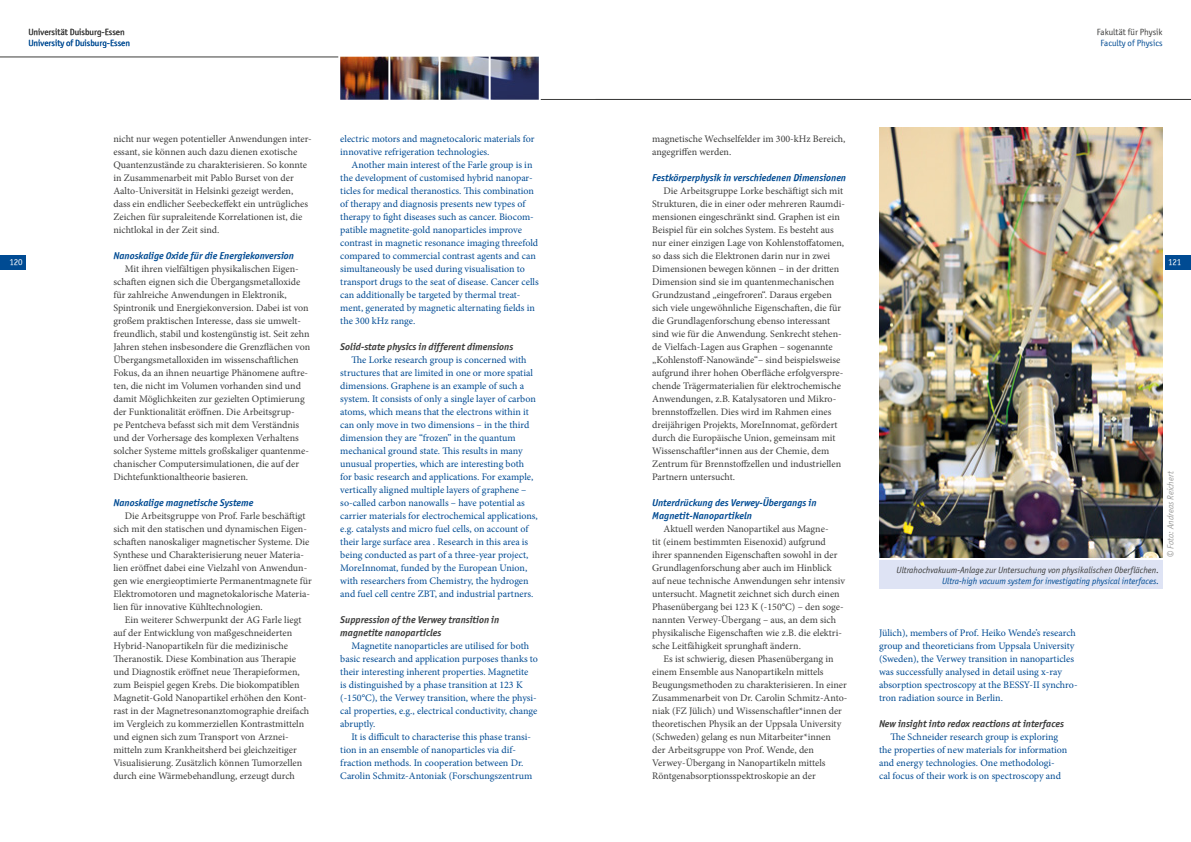
<style>
.page{position:relative;width:1191px;height:842px;background:#fff}
.page>*{position:absolute;margin:0;border:0;box-sizing:border-box;transform-origin:0 0}
.t1{font:10px/13px "Minion Pro";color:#3c3c3b}
.t2{font:10px/13px "Minion Pro";color:#004b93}
.t3{font:italic 10px/13px "Officina Sans ITCTT Bold";color:#004b93}
.t4{font:italic 10px/13px "Officina Sans ITCTT Bold";color:#3c3c3b}
.t5{font:italic 9px "Officina Sans ITCTT Book";color:#3c3c3b}
.t6{font:italic 9px "Officina Sans ITCTT Book";color:#004b93}
.t7{font:9px "Officina Sans ITCTT Book";color:#3c3c3b}
.t8{font:9px "Officina Sans ITCTT Book";color:#004b93}
.t9{font:italic 9px "Officina Sans ITCTT Book";color:#9d9d9c}
.t10{font:9px "Officina Sans ITCTT Book";letter-spacing:-.02em;color:#fff}
.s1{font-style:normal}
</style>
<div class="page">
<div style="left:1164px;top:255px;width:27px;height:14px;background:#004b93"></div>
<div style="left:0;top:255px;width:26px;height:14px;background:#004b93"></div>
<hr style="left:0;top:57px;width:338px;height:1px;background:#3c3c3b">
<hr style="left:541px;top:99px;width:650px;height:1px;background:#3c3c3b">
<img style="left:879px;top:128px;width:283px;height:429px">
<div style="left:879px;top:560px;width:283px;height:29px;background:#dee3f4"></div>
<img style="left:340px;top:57px;width:199px;height:43px">
<p class="t7" style="left:28px;top:27px;width:98px">Universität Duisburg-Essen</p>
<p class="t8" style="left:28px;top:38px;width:103px">University of Duisburg-Essen</p>
<p class="t7" style="left:1096px;top:27px;width:67px">Fakultät für Physik</p>
<p class="t8" style="left:1100px;top:38px;width:64px">Faculty of Physics</p>
<p class="t1" style="left:652px;top:132px;width:195px">magnetische Wechselfelder im 300-kHz Bereich, angegriffen werden.</p>
<p class="t3" style="left:652px;top:171px;width:195px">Festkörperphysik in verschiedenen Dimensionen</p>
<p class="t1" style="left:652px;top:184px;width:194px;text-indent:11px">Die Arbeitsgruppe Lorke beschäftigt sich mit Strukturen, die in einer oder mehreren Raumdi&shy;mensionen eingeschränkt sind. Graphen ist ein Beispiel für ein solches System. Es besteht aus nur einer einzigen Lage von Kohlenstoffatomen, so dass sich die Elektronen darin nur in zwei Dimensionen bewegen können – in der dritten Dimension sind sie im quantenmechanischen Grundzustand „eingefroren“. Daraus ergeben sich viele ungewöhnliche Eigenschaften, die für die Grundlagenforschung ebenso interessant sind wie für die Anwendung. Senkrecht stehen&shy;de Vielfach-Lagen aus Graphen – sogenannte „Kohlenstoff-Nanowände“– sind beispielsweise aufgrund ihrer hohen Oberfläche erfolgverspre&shy;chende Trägermaterialien für elektrochemische Anwendungen, z.B. Katalysatoren und Mikro&shy;brennstoffzellen. Dies wird im Rahmen eines dreijährigen Projekts, MoreInnomat, gefördert durch die Europäische Union, gemeinsam mit Wissenschaftler*innen aus der Chemie, dem Zentrum für Brennstoffzellen und industriellen Partnern untersucht.</p>
<p class="t3" style="left:652px;top:496px;width:166px">Unterdrückung des Verwey-Übergangs in<br>Magnetit-Nanopartikeln</p>
<p class="t1" style="left:652px;top:522px;width:194px;text-indent:11px">Aktuell werden Nanopartikel aus Magne-<br>tit (einem bestimmten Eisenoxid) aufgrund ihrer spannenden Eigenschaften sowohl in der Grundlagenforschung aber auch im Hinblick auf neue technische Anwendungen sehr intensiv untersucht. Magnetit zeichnet sich durch einen Phasenübergang bei 123 K (-150°C) – den soge&shy;nannten Verwey-Übergang – aus, an dem sich physikalische Eigenschaften wie z.B. die elektri&shy;sche Leitfähigkeit sprunghaft ändern.</p>
<p class="t1" style="left:652px;top:652px;width:197px;text-indent:11px">Es ist schwierig, diesen Phasenübergang in einem Ensemble aus Nanopartikeln mittels Beugungsmethoden zu charakterisieren. In einer Zusammenarbeit von Dr. Carolin Schmitz-Anto&shy;niak (FZ Jülich) und Wissenschaftler*innen der theoretischen Physik an der Uppsala University (Schweden) gelang es nun Mitarbeiter*innen<br>der Arbeitsgruppe von Prof. Wende, den Verwey-Übergang in Nanopartikeln mittels Röntgenabsorptionsspektroskopie an der</p>
<p class="t2" style="left:340px;top:132px;width:196px">electric motors and magnetocaloric materials for innovative refrigeration technologies.</p>
<p class="t2" style="left:340px;top:158px;width:200px;text-indent:11px">Another main interest of the Farle group is in the development of customised hybrid nanopar&shy;ticles for medical theranostics. This combination of therapy and diagnosis presents new types of therapy to fight diseases such as cancer. Biocom&shy;patible magnetite-gold nanoparticles improve contrast in magnetic resonance imaging threefold compared to commercial contrast agents and can simultaneously be used during visualisation to transport drugs to the seat of disease. Cancer cells can additionally be targeted by thermal treat&shy;ment, generated by magnetic alternating fields in the 300 kHz range.</p>
<p class="t4" style="left:340px;top:340px;width:174px">Solid-state physics in different dimensions</p>
<p class="t2" style="left:340px;top:353px;width:199px;text-indent:11px">The Lorke research group is concerned with structures that are limited in one or more spatial dimensions. Graphene is an example of such a system. It consists of only a single layer of carbon atoms, which means that the electrons within it can only move in two dimensions – in the third dimension they are “frozen” in the quantum mechanical ground state. This results in many unusual properties, which are interesting both for basic research and applications. For example, vertically aligned multiple layers of graphene – so-called carbon nanowalls – have potential as carrier materials for electrochemical applications, e.g. catalysts and micro fuel cells, on account of their large surface area . Research in this area is being conducted as part of a three-year project, MoreInnomat, funded by the European Union, with researchers from Chemistry, the hydrogen and fuel cell centre ZBT, and industrial partners.</p>
<p class="t4" style="left:340px;top:613px;width:160px">Suppression of the Verwey transition in magnetite nanoparticles</p>
<p class="t2" style="left:340px;top:639px;width:199px;text-indent:11px">Magnetite nanoparticles are utilised for both basic research and application purposes thanks to their interesting inherent properties. Magnetite<br>is distinguished by a phase transition at 123 K (-150°C), the Verwey transition, where the physi&shy;cal properties, e.g., electrical conductivity, change abruptly.</p>
<p class="t2" style="left:340px;top:730px;width:193px;text-indent:11px">It is difficult to characterise this phase transi&shy;tion in an ensemble of nanoparticles via dif&shy;fraction methods. In cooperation between Dr.<br>Carolin Schmitz-Antoniak (Forschungszentrum</p>
<p class="t1" style="left:113px;top:132px;width:200px">nicht nur wegen potentieller Anwendungen inter&shy;essant, sie können auch dazu dienen exotische Quantenzustände zu charakterisieren. So konnte in Zusammenarbeit mit Pablo Burset von der Aalto-Universität in Helsinki gezeigt werden, dass ein endlicher Seebeckeffekt ein untrügliches Zeichen für supraleitende Korrelationen ist, die nichtlokal in der Zeit sind.</p>
<p class="t3" style="left:113px;top:249px;width:182px">Nanoskalige Oxide für die Energiekonversion</p>
<p class="t1" style="left:113px;top:262px;width:198px;text-indent:11px">Mit ihren vielfältigen physikalischen Eigen&shy;schaften eignen sich die Übergangsmetalloxide für zahlreiche Anwendungen in Elektronik, Spintronik und Energiekonversion. Dabei ist von großem praktischen Interesse, dass sie umwelt&shy;freundlich, stabil und kostengünstig ist. Seit zehn Jahren stehen insbesondere die Grenzflächen von Übergangsmetalloxiden im wissenschaftlichen Fokus, da an ihnen neuartige Phänomene auftre&shy;ten, die nicht im Volumen vorhanden sind und damit Möglichkeiten zur gezielten Optimierung der Funktionalität eröffnen. Die Arbeitsgrup-<br>pe Pentcheva befasst sich mit dem Verständnis und der Vorhersage des komplexen Verhaltens solcher Systeme mittels großskaliger quantenme&shy;chanischer Computersimulationen, die auf der Dichtefunktionaltheorie basieren.</p>
<p class="t3" style="left:113px;top:496px;width:142px">Nanoskalige magnetische Systeme</p>
<p class="t1" style="left:113px;top:509px;width:200px;text-indent:11px">Die Arbeitsgruppe von Prof. Farle beschäftigt sich mit den statischen und dynamischen Eigen&shy;schaften nanoskaliger magnetischer Systeme. Die Synthese und Charakterisierung neuer Materia&shy;lien eröffnet dabei eine Vielzahl von Anwendun&shy;gen wie energieoptimierte Permanentmagnete für Elektromotoren und magnetokalorische Materia&shy;lien für innovative Kühltechnologien.</p>
<p class="t1" style="left:113px;top:613px;width:197px;text-indent:11px">Ein weiterer Schwerpunkt der AG Farle liegt auf der Entwicklung von maßgeschneiderten Hybrid-Nanopartikeln für die medizinische Theranostik. Diese Kombination aus Therapie und Diagnostik eröffnet neue Therapieformen, zum Beispiel gegen Krebs. Die biokompatiblen Magnetit-Gold Nanopartikel erhöhen den Kont&shy;rast in der Magnetresonanztomographie dreifach im Vergleich zu kommerziellen Kontrastmitteln und eignen sich zum Transport von Arznei&shy;mitteln zum Krankheitsherd bei gleichzeitiger Visualisierung. Zusätzlich können Tumorzellen durch eine Wärmebehandlung, erzeugt durch</p>
<p class="t10" style="left:9px;top:257px;width:15px">120</p>
<p class="t10" style="left:1168px;top:257px;width:15px">121</p>
<p class="t9" style="left:1165px;top:557px;width:88px;rotate:-90deg"><span class="s1">©</span> Foto: Andreas Reichert</p>
<p class="t5" style="left:896px;top:564px;width:264px">Ultrahochvakuum-Anlage zur Untersuchung von physikalischen Oberflächen.</p>
<p class="t6" style="left:942px;top:575px;width:218px">Ultra-high vacuum system for investigating physical interfaces.</p>
<p class="t2" style="left:879px;top:626px;width:200px">Jülich), members of Prof. Heiko Wende’s research group and theoreticians from Uppsala University (Sweden), the Verwey transition in nanoparticles was successfully analysed in detail using x-ray absorption spectroscopy at the BESSY-II synchro&shy;tron radiation source in Berlin.</p>
<p class="t4" style="left:879px;top:717px;width:186px">New insight into redox reactions at interfaces</p>
<p class="t2" style="left:879px;top:730px;width:190px;text-indent:11px">The Schneider research group is exploring the properties of new materials for information and energy technologies. One methodologi&shy;cal focus of their work is on spectroscopy and</p>
</div>
